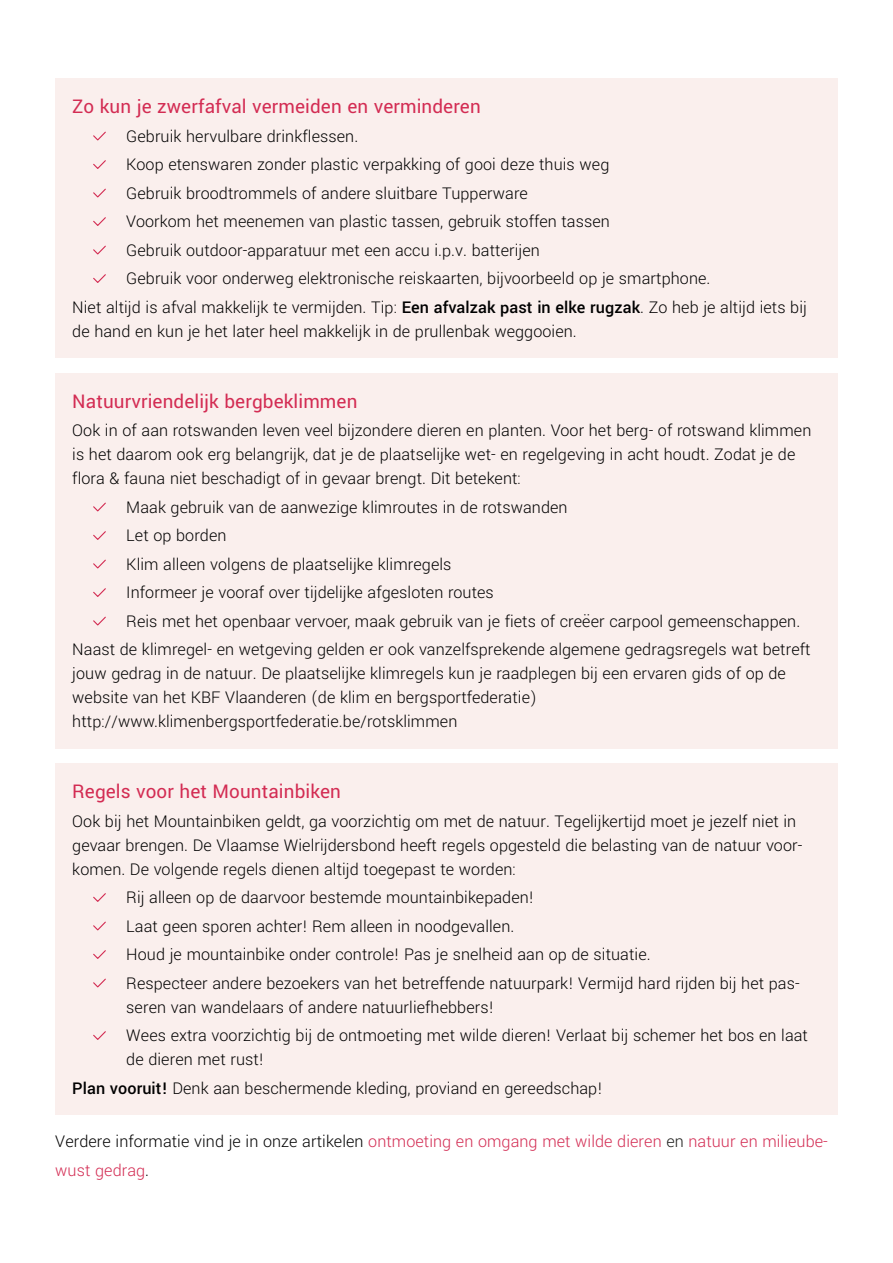
<style>
.page{position:relative;width:893px;height:1263px;background:#fff}
.page>*{position:absolute;margin:0;border:0;box-sizing:border-box;transform-origin:0 0}
.t1{font:21px "Yantramanav";letter-spacing:.005em;color:#d32c53}
.t2{font:300 18px/24px "Yantramanav";letter-spacing:.005em;color:#000}
.t3{font:300 18px/28.5px "Yantramanav";letter-spacing:.005em;color:#d32c53}
.s1{font-weight:500}
.s2{color:#000}
.s3{color:#1e1e1c}
</style>
<div class="page">
<div style="left:55px;top:764px;width:783px;height:351px;background:#faefed"></div>
<svg style="left:93px;top:921px;width:13px;height:10px"></svg>
<svg style="left:93px;top:893px;width:13px;height:9px"></svg>
<svg style="left:93px;top:1031px;width:13px;height:9px"></svg>
<svg style="left:93px;top:978px;width:13px;height:10px"></svg>
<svg style="left:93px;top:950px;width:13px;height:9px"></svg>
<div style="left:55px;top:79px;width:783px;height:279px;background:#faefed"></div>
<svg style="left:93px;top:188px;width:13px;height:10px"></svg>
<svg style="left:93px;top:160px;width:13px;height:9px"></svg>
<svg style="left:93px;top:131px;width:13px;height:10px"></svg>
<svg style="left:93px;top:217px;width:13px;height:9px"></svg>
<svg style="left:93px;top:245px;width:13px;height:10px"></svg>
<svg style="left:93px;top:274px;width:13px;height:9px"></svg>
<div style="left:55px;top:373px;width:783px;height:375px;background:#faefed"></div>
<svg style="left:93px;top:502px;width:13px;height:10px"></svg>
<svg style="left:93px;top:531px;width:13px;height:9px"></svg>
<svg style="left:93px;top:559px;width:13px;height:10px"></svg>
<svg style="left:93px;top:588px;width:13px;height:9px"></svg>
<svg style="left:93px;top:616px;width:13px;height:10px"></svg>
<p class="t1" style="left:72px;top:94px;width:410px">Zo kun je zwerfafval vermeiden en verminderen</p>
<p class="t2" style="left:126px;top:124px;width:233px">Gebruik hervulbare drinkflessen.</p>
<p class="t2" style="left:126px;top:153px;width:485px">Koop etenswaren zonder plastic verpakking of gooi deze thuis weg</p>
<p class="t2" style="left:126px;top:181px;width:403px">Gebruik broodtrommels of andere sluitbare Tupperware</p>
<p class="t2" style="left:126px;top:210px;width:485px">Voorkom het meenemen van plastic tassen, gebruik stoffen tassen</p>
<p class="t2" style="left:126px;top:238px;width:415px">Gebruik outdoor-apparatuur met een accu i.p.v. batterijen</p>
<p class="t2" style="left:126px;top:267px;width:586px">Gebruik voor onderweg elektronische reiskaarten, bijvoorbeeld op je smartphone.</p>
<p class="t2" style="left:72px;top:295px;width:736px">Niet altijd is afval makkelijk te vermijden. Tip: <span class="s1">Een afvalzak past in elke rugzak</span>. Zo heb je altijd iets bij</p>
<p class="t2" style="left:72px;top:319px;width:506px">de hand en kun je het later heel makkelijk in de prullenbak weggooien.</p>
<p class="t1" style="left:72px;top:388px;width:287px">Natuurvriendelijk bergbeklimmen</p>
<p class="t2" style="left:72px;top:419px;width:740px">Ook in of aan rotswanden leven veel bijzondere dieren en planten. Voor het berg- of rotswand klimmen is het daarom ook erg belangrijk, dat je de plaatselijke wet- en regelgeving in acht houdt. Zodat je de flora &amp; fauna niet beschadigt of in gevaar brengt. Dit betekent:</p>
<p class="t2" style="left:126px;top:495px;width:443px">Maak gebruik van de aanwezige klimroutes in de rotswanden</p>
<p class="t2" style="left:126px;top:524px;width:102px">Let op borden</p>
<p class="t2" style="left:126px;top:552px;width:327px">Klim alleen volgens de plaatselijke klimregels</p>
<p class="t2" style="left:126px;top:581px;width:369px">Informeer je vooraf over tijdelijke afgesloten routes</p>
<p class="t2" style="left:126px;top:609px;width:675px">Reis met het openbaar vervoer, maak gebruik van je fiets of creëer carpool gemeenschappen.</p>
<p class="t2" style="left:72px;top:638px;width:740px">Naast de klimregel- en wetgeving gelden er ook vanzelfsprekende algemene gedragsregels wat betreft</p>
<p class="t2" style="left:72px;top:662px;width:715px">jouw gedrag in de natuur. De plaatselijke klimregels kun je raadplegen bij een ervaren gids of op de website van het KBF Vlaanderen (de klim en bergsportfederatie) http://www.klimenbergsportfederatie.be/rotsklimmen</p>
<p class="t1" style="left:72px;top:779px;width:270px">Regels voor het Mountainbiken</p>
<p class="t2" style="left:72px;top:809px;width:732px">Ook bij het Mountainbiken geldt, ga voorzichtig om met de natuur. Tegelijkertijd moet je jezelf niet in gevaar brengen. De Vlaamse Wielrijdersbond heeft regels opgesteld die belasting van de natuur voor&shy;komen. De volgende regels dienen altijd toegepast te worden:</p>
<p class="t2" style="left:126px;top:883px;width:675px;line-height:28.5px">Rij alleen op de daarvoor bestemde mountainbikepaden!<br>Laat geen sporen achter! Rem alleen in noodgevallen.<br>Houd je mountainbike onder controle! Pas je snelheid aan op de situatie.<br>Respecteer andere bezoekers van het betreffende natuurpark! Vermijd hard rijden bij het pas-</p>
<p class="t2" style="left:126px;top:993px;width:683px;line-height:28.5px">seren van wandelaars of andere natuurliefhebbers!<br>Wees extra voorzichtig bij de ontmoeting met wilde dieren! Verlaat bij schemer het bos en laat</p>
<p class="t2" style="left:72px;top:1045px;width:532px;line-height:28.5px;text-indent:54px">de dieren met rust!<br><span class="s1">Plan vooruit!</span> Denk aan beschermende kleding, proviand en gereedschap!</p>
<p class="t3" style="left:55px;top:1127px;width:774px"><span class="s2">Verdere informatie vind je in onze artikelen</span> ontmoeting en omgang met wilde dieren <span class="s3">en</span> natuur en milieube&shy;wust gedrag<span class="s2">.</span></p>
</div>
